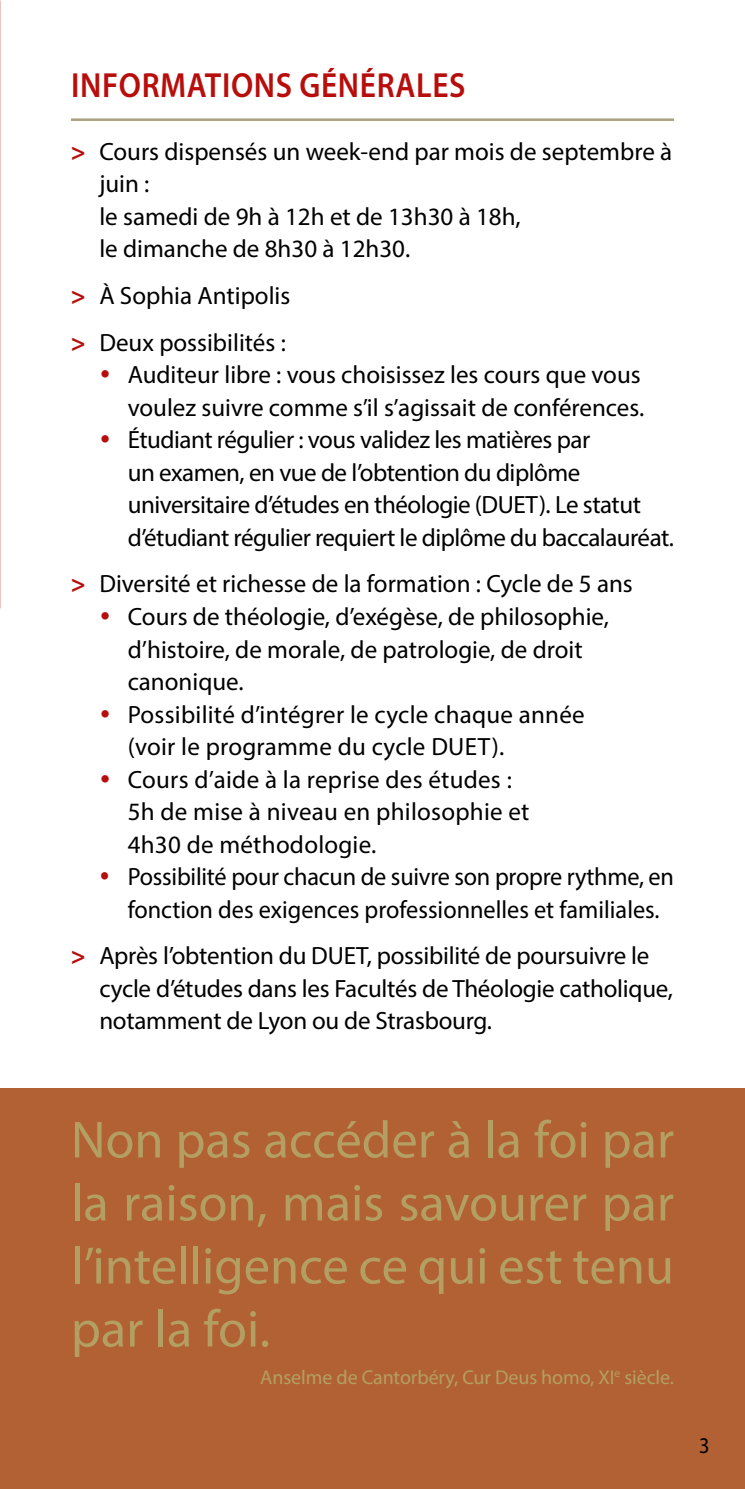
<style>
.page{position:relative;width:745px;height:1489px;background:#fff}
.page>*{position:absolute;margin:0;border:0;box-sizing:border-box;transform-origin:0 0}
.t1{font:52.5px/63px "Myriad Pro";color:#b39f62;text-align:justify}
.t2{font:600 35px "Myriad Pro";letter-spacing:.02em;color:#b70e0c;scale:.9 1}
.t3{font:25px/32.5px "Myriad Pro";color:#000}
.t4{font:25px/32.5px "Myriad Pro";letter-spacing:-.02em;color:#000}
.t5{font:22.5px "Myriad Pro";color:#000;scale:.9 1}
.t6{font:20px "Myriad Pro";letter-spacing:-.005em;color:#b39f62}
.s1{font-weight:700;color:#b70e0c}
</style>
<div class="page">
<div style="left:0;top:1088px;width:744px;height:400px;background:#b26134"></div>
<hr style="left:71px;top:118px;width:602px;height:3px;background:#a9a17d">
<h2 class="t2" style="left:71px;top:63px;width:439px">INFORMATIONS GÉNÉRALES</h2>
<p class="t3" style="left:99px;top:135px;width:574px;text-indent:-28px"><span class="s1">&gt;</span> Cours dispensés un week-end par mois de septembre à juin :<br>le samedi de 9h à 12h et de 13h30 à 18h,<br>le dimanche de 8h30 à 12h30.</p>
<p class="t3" style="left:71px;top:272px;width:221px;line-height:46.8px"><span class="s1">&gt;</span> À Sophia Antipolis <span class="s1">&gt;</span> Deux possibilités :</p>
<p class="t4" style="left:128px;top:358px;width:547px">Auditeur libre : vous choisissez les cours que vous voulez suivre comme s’il s’agissait de conférences.<br>Étudiant régulier : vous validez les matières par<br>un examen, en vue de l’obtention du diplôme universitaire d’études en théologie (DUET). Le statut d’étudiant régulier requiert le diplôme du baccalauréat.</p>
<p class="t3" style="left:128px;top:567px;width:547px;text-indent:-57px"><span class="s1">&gt;</span> Diversité et richesse de la formation : Cycle de 5 ans Cours de théologie, d’exégèse, de philosophie, d’histoire, de morale, de patrologie, de droit canonique.<br>Possibilité d’intégrer le cycle chaque année<br>(voir le programme du cycle DUET).<br>Cours d’aide à la reprise des études :<br>5h de mise à niveau en philosophie et<br>4h30 de méthodologie.<br>Possibilité pour chacun de suivre son propre rythme, en fonction des exigences professionnelles et familiales.</p>
<p class="t3" style="left:99px;top:939px;width:575px;text-indent:-28px"><span class="s1">&gt;</span> Après l’obtention du DUET, possibilité de poursuivre le cycle d’études dans les Facultés de Théologie catholique, notamment de Lyon ou de Strasbourg.</p>
<h1 class="t1" style="left:71px;top:1107px;width:604px">Non pas accéder à la foi par la raison, mais savourer par l’intelligence ce qui est tenu par la foi.</h1>
<p class="t6" style="left:260px;top:1364px;width:415px">Anselme de Cantorbéry, Cur Deus homo, XI<sup>e</sup> siècle.</p>
<p class="t5" style="left:698px;top:1430px;width:13px">3</p>
</div>
